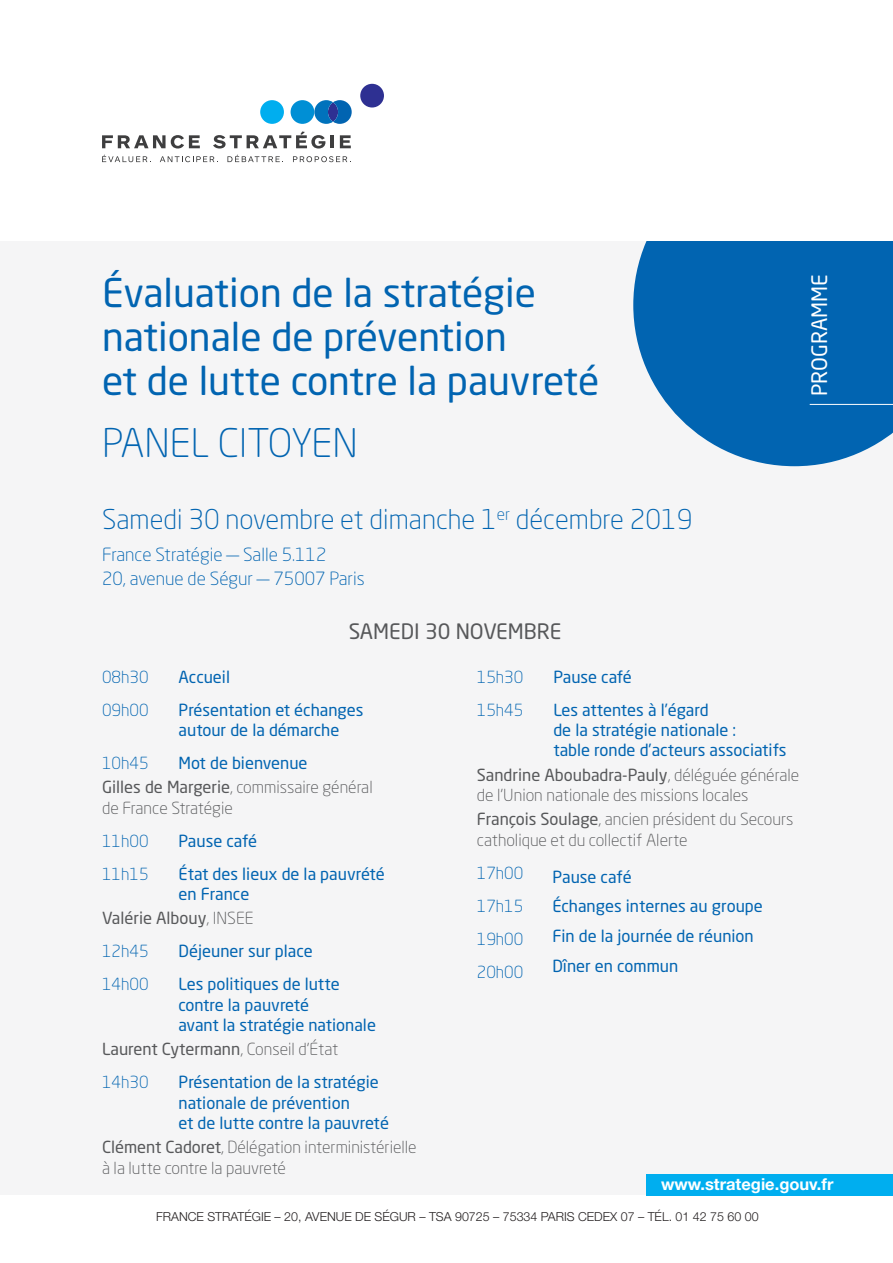
<style>
.page{position:relative;width:893px;height:1263px;background:#fff}
.page>*{position:absolute;margin:0;border:0;box-sizing:border-box;transform-origin:0 0}
.t1{font:39px/44.4px "Neo Sans Pro";color:#0164b1}
.t2{font:300 39px "Neo Sans Pro";color:#0164b1}
.t3{font:300 27px "Neo Sans Pro";color:#0164b1}
.t4{font:21px "Neo Sans Pro";color:#57585a}
.t5{font:21px "Neo Sans Pro";color:#fff}
.t6{font:300 18px/24px "Neo Sans Pro";color:#0164b1}
.t7{font:16.5px/20.2px "Neo Sans Pro";color:#0164b1}
.t8{font:300 16.5px/20.2px "Neo Sans Pro";color:#57585a}
.t9{font:300 16.5px/33px "Neo Sans Pro";color:#0164b1;text-align:justify}
.t10{font:16.5px/33px "Neo Sans Pro";color:#57585a}
.t11{font:700 16.5px "Helvetica Neue LT Com";color:#fff}
.t12{font:300 12.45px "Helvetica Neue LT Com";color:#231f20}
.s1{font-weight:400}
.s2{font-weight:400;color:#0164b1}
.s3{font-weight:300}
.s4{font-weight:300;color:#0164b1}
</style>
<div class="page">
<div style="left:0;top:240px;width:893px;height:954px;background:#f5f5f6"></div>
<svg style="left:633px;top:241px;width:260px;height:225px;background:#1e75b9"></svg>
<div style="left:646px;top:1174px;width:247px;height:22px;background:#00aeef"></div>
<svg style="left:314px;top:100px;width:38px;height:24px"></svg>
<div style="left:291px;top:100px;width:23px;height:24px;background:#008fd5;border-radius:50%"></div>
<div style="left:260px;top:100px;width:24px;height:24px;background:#00aeef;border-radius:50%"></div>
<div style="left:360px;top:84px;width:24px;height:24px;background:#2e3092;border-radius:50%"></div>
<svg style="left:102px;top:135px;width:98px;height:14px"></svg>
<svg style="left:213px;top:131px;width:112px;height:18px"></svg>
<svg style="left:331px;top:135px;width:3px;height:13px"></svg>
<svg style="left:340px;top:135px;width:11px;height:13px"></svg>
<svg style="left:102px;top:155px;width:49px;height:7px"></svg>
<svg style="left:160px;top:156px;width:58px;height:6px"></svg>
<svg style="left:227px;top:155px;width:56px;height:7px"></svg>
<svg style="left:293px;top:156px;width:58px;height:6px"></svg>
<hr style="left:810px;top:404px;width:83px;height:1px;background:#fff">
<h1 class="t1" style="left:102px;top:274px;width:499px">Évaluation de la stratégie nationale de prévention<br>et de lutte contre la pauvreté</h1>
<h1 class="t2" style="left:102px;top:428px;width:257px">PANEL CITOYEN</h1>
<h2 class="t3" style="left:102px;top:508px;width:592px">Samedi 30 novembre et dimanche 1<sup>er</sup> décembre 2019</h2>
<p class="t6" style="left:102px;top:544px;width:264px">France Stratégie — Salle 5.112<br>20, avenue de Ségur — 75007 Paris</p>
<p class="t4" style="left:349px;top:624px;width:214px">SAMEDI 30 NOVEMBRE</p>
<p class="t5" style="left:811px;top:396px;width:123px;rotate:-90deg">PROGRAMME</p>
<p class="t9" style="left:477px;top:661px;width:48px">15h30</p>
<p class="t7" style="left:553px;top:668px;width:80px">Pause café</p>
<p class="t9" style="left:477px;top:694px;width:48px">15h45</p>
<p class="t7" style="left:553px;top:701px;width:235px">Les attentes à l’égard<br>de la stratégie nationale :<br>table ronde d’acteurs associatifs</p>
<p class="t8" style="left:477px;top:766px;width:324px"><span class="s1">Sandrine Aboubadra-Pauly</span>, déléguée générale de l’Union nationale des missions locales</p>
<p class="t8" style="left:477px;top:811px;width:318px"><span class="s1">François Soulage</span>, ancien président du Secours catholique et du collectif Alerte</p>
<p class="t9" style="left:477px;top:857px;width:48px">17h00<br>17h15<br>19h00<br>20h00</p>
<p class="t7" style="left:552px;top:863px;width:212px;line-height:29.8px">Pause café<br>Échanges internes au groupe<br>Fin de la journée de réunion<br>Dîner en commun</p>
<p class="t9" style="left:102px;top:662px;width:48px">08h30</p>
<p class="t7" style="left:179px;top:668px;width:53px">Accueil</p>
<p class="t9" style="left:102px;top:695px;width:48px">09h00</p>
<p class="t7" style="left:179px;top:701px;width:186px">Présentation et échanges autour de la démarche</p>
<p class="t9" style="left:102px;top:748px;width:48px">10h45</p>
<p class="t8" style="left:102px;top:752px;width:272px;line-height:24.5px;text-indent:77px"><span class="s2">Mot de bienvenue<br></span><span class="s1">Gilles de Margerie</span>, commissaire général</p>
<p class="t8" style="left:102px;top:799px;width:132px">de France Stratégie</p>
<p class="t9" style="left:102px;top:826px;width:48px">11h00</p>
<p class="t7" style="left:179px;top:832px;width:80px">Pause café</p>
<p class="t9" style="left:102px;top:859px;width:48px">11h15</p>
<p class="t7" style="left:179px;top:865px;width:208px">État des lieux de la pauvrété en France</p>
<p class="t10" style="left:102px;top:903px;width:153px">Valérie Albouy<span class="s3">, INSEE<br></span><span class="s4">12h45</span></p>
<p class="t7" style="left:179px;top:943px;width:136px">Déjeuner sur place</p>
<p class="t9" style="left:102px;top:969px;width:48px">14h00</p>
<p class="t7" style="left:179px;top:976px;width:199px">Les politiques de lutte contre la pauvreté<br>avant la stratégie nationale</p>
<p class="t10" style="left:102px;top:1034px;width:238px">Laurent Cytermann<span class="s3">, Conseil d’État<br></span><span class="s4">14h30</span></p>
<p class="t7" style="left:179px;top:1074px;width:212px">Présentation de la stratégie nationale de prévention<br>et de lutte contre la pauvreté</p>
<p class="t8" style="left:102px;top:1139px;width:316px"><span class="s1">Clément Cadoret</span>, Délégation interministérielle à la lutte contre la pauvreté</p>
<p class="t11" style="left:661px;top:1174px;width:174px">www.strategie.gouv.fr</p>
<p class="t12" style="left:156px;top:1209px;width:604px">FRANCE STRATÉGIE – 20, AVENUE DE SÉGUR – TSA 90725 – 75334 PARIS CEDEX 07 – TÉL. 01 42 75 60 00</p>
</div>
